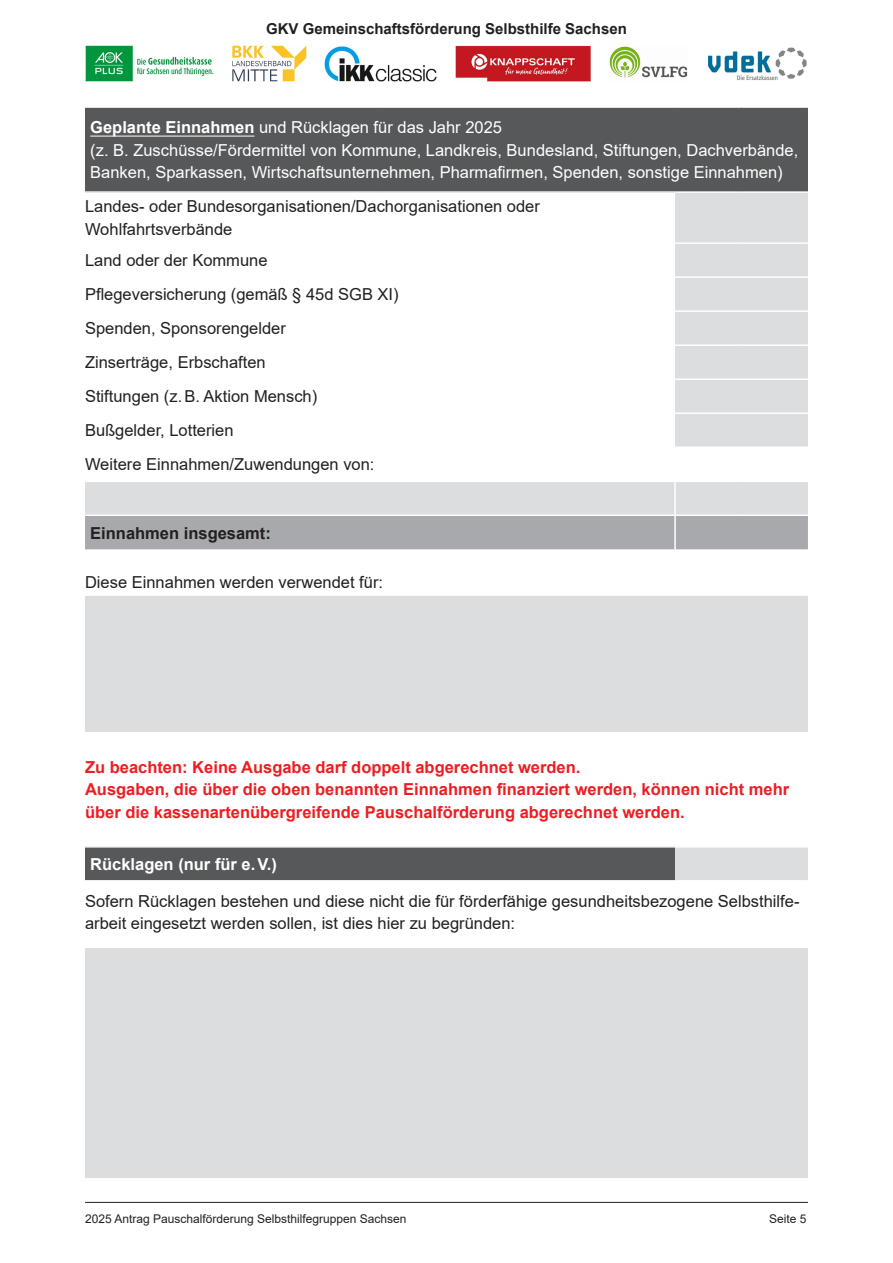
<style>
.page{position:relative;width:893px;height:1263px;background:#fff}
.page>*{position:absolute;margin:0;border:0;box-sizing:border-box;transform-origin:0 0}
.t1{font:16.5px/34px "Arial";color:#231f20}
.t2{font:16.5px/22.5px "Arial";color:#fff}
.t3{font:700 16.5px/22.5px "Arial";color:#ee1d23}
.t4{font:700 16.5px "Arial";color:#fff}
.t5{font:700 16.5px "Arial";color:#231f20}
.t6{font:700 15px "Arial";color:#231f20}
.t7{font:12px "Arial";color:#231f20}
.s1{font-weight:700}
</style>
<div class="page">
<hr style="left:85px;top:1202px;width:723px;height:1px;background:#231f20">
<img style="left:85px;top:45px;width:722px;height:37px">
<div style="left:85px;top:107px;width:723px;height:85px;background:#57585a"></div>
<svg style="left:85px;top:193px;width:723px;height:321px"></svg>
<div style="left:85px;top:516px;width:723px;height:33px;background:#a8a9ad"></div>
<hr style="left:85px;top:106px;width:295px;height:2px;background:#fff">
<hr style="left:380px;top:106px;width:295px;height:2px;background:#fff">
<hr style="left:675px;top:106px;width:66px;height:2px;background:#fff">
<hr style="left:741px;top:106px;width:67px;height:2px;background:#fff">
<hr style="left:85px;top:191px;width:295px;height:2px;background:#fff">
<hr style="left:380px;top:191px;width:295px;height:2px;background:#fff">
<hr style="left:675px;top:191px;width:66px;height:2px;background:#fff">
<hr style="left:741px;top:191px;width:67px;height:2px;background:#fff">
<hr style="left:85px;top:242px;width:295px;height:2px;background:#fff">
<hr style="left:380px;top:242px;width:295px;height:2px;background:#fff">
<hr style="left:675px;top:242px;width:66px;height:2px;background:#fff">
<hr style="left:741px;top:242px;width:67px;height:2px;background:#fff">
<hr style="left:85px;top:276px;width:295px;height:2px;background:#fff">
<hr style="left:380px;top:276px;width:295px;height:2px;background:#fff">
<hr style="left:675px;top:276px;width:66px;height:2px;background:#fff">
<hr style="left:741px;top:276px;width:67px;height:2px;background:#fff">
<hr style="left:85px;top:310px;width:295px;height:2px;background:#fff">
<hr style="left:380px;top:310px;width:295px;height:2px;background:#fff">
<hr style="left:675px;top:310px;width:66px;height:2px;background:#fff">
<hr style="left:741px;top:310px;width:67px;height:2px;background:#fff">
<hr style="left:85px;top:344px;width:295px;height:2px;background:#fff">
<hr style="left:380px;top:344px;width:295px;height:2px;background:#fff">
<hr style="left:675px;top:344px;width:66px;height:2px;background:#fff">
<hr style="left:741px;top:344px;width:67px;height:2px;background:#fff">
<hr style="left:85px;top:378px;width:295px;height:2px;background:#fff">
<hr style="left:380px;top:378px;width:295px;height:2px;background:#fff">
<hr style="left:675px;top:378px;width:66px;height:2px;background:#fff">
<hr style="left:741px;top:378px;width:67px;height:2px;background:#fff">
<hr style="left:85px;top:412px;width:295px;height:2px;background:#fff">
<hr style="left:380px;top:412px;width:295px;height:2px;background:#fff">
<hr style="left:675px;top:412px;width:66px;height:2px;background:#fff">
<hr style="left:741px;top:412px;width:67px;height:2px;background:#fff">
<hr style="left:85px;top:446px;width:295px;height:2px;background:#fff">
<hr style="left:380px;top:446px;width:295px;height:2px;background:#fff">
<hr style="left:675px;top:446px;width:66px;height:2px;background:#fff">
<hr style="left:741px;top:446px;width:67px;height:2px;background:#fff">
<hr style="left:85px;top:480px;width:295px;height:2px;background:#fff">
<hr style="left:380px;top:480px;width:295px;height:2px;background:#fff">
<hr style="left:675px;top:480px;width:66px;height:2px;background:#fff">
<hr style="left:741px;top:480px;width:67px;height:2px;background:#fff">
<hr style="left:674px;top:482px;width:2px;height:32px;background:#fff">
<hr style="left:674px;top:516px;width:2px;height:33px;background:#fff">
<hr style="left:90px;top:136px;width:164px;height:1px;background:#fff">
<div style="left:85px;top:200px;width:585px;height:38px;background:#fff"></div>
<div style="left:85px;top:254px;width:585px;height:16px;background:#fff"></div>
<div style="left:85px;top:288px;width:585px;height:16px;background:#fff"></div>
<div style="left:85px;top:322px;width:585px;height:16px;background:#fff"></div>
<div style="left:85px;top:356px;width:585px;height:16px;background:#fff"></div>
<div style="left:85px;top:390px;width:585px;height:16px;background:#fff"></div>
<div style="left:85px;top:424px;width:585px;height:16px;background:#fff"></div>
<div style="left:85px;top:595px;width:723px;height:138px;background:#dcdddf"></div>
<hr style="left:85px;top:594px;width:723px;height:2px;background:#fff">
<hr style="left:85px;top:732px;width:723px;height:1px;background:#fff">
<div style="left:85px;top:847px;width:590px;height:34px;background:#57585a"></div>
<div style="left:675px;top:847px;width:133px;height:34px;background:#dcdddf"></div>
<hr style="left:85px;top:880px;width:590px;height:1px;background:#fff">
<hr style="left:675px;top:880px;width:133px;height:1px;background:#fff">
<div style="left:85px;top:948px;width:723px;height:230px;background:#dcdddf"></div>
<p class="t6" style="left:266px;top:18px;width:362px">GKV Gemeinschaftsförderung Selbsthilfe Sachsen</p>
<p class="t2" style="left:90px;top:116px;width:709px"><span class="s1">Geplante Einnahmen</span> und Rücklagen für das Jahr 2025<br>(z. B. Zuschüsse/Fördermittel von Kommune, Landkreis, Bundesland, Stiftungen, Dachverbände,<br>Banken, Sparkassen, Wirtschaftsunternehmen, Pharmafirmen, Spenden, sonstige Einnahmen)</p>
<p class="t1" style="left:85px;top:195px;width:456px;line-height:22.5px">Landes- oder Bundesorganisationen/Dachorganisationen oder<br>Wohlfahrtsverbände</p>
<p class="t1" style="left:85px;top:243px;width:315px">Land oder der Kommune<br>Pflegeversicherung (gemäß § 45d SGB XI)<br>Spenden, Sponsorengelder<br>Zinserträge, Erbschaften<br>Stiftungen (z.B. Aktion Mensch)<br>Bußgelder, Lotterien<br>Weitere Einnahmen/Zuwendungen von:</p>
<p class="t5" style="left:90px;top:521px;width:182px">Einnahmen insgesamt:</p>
<p class="t1" style="left:85px;top:565px;width:300px">Diese Einnahmen werden verwendet für:</p>
<p class="t3" style="left:85px;top:756px;width:706px">Zu beachten: Keine Ausgabe darf doppelt abgerechnet werden.<br>Ausgaben, die über die oben benannten Einnahmen finanziert werden, können nicht mehr über die kassenartenübergreifende Pauschalförderung abgerechnet werden.</p>
<p class="t4" style="left:90px;top:852px;width:188px">Rücklagen (nur für e.V.)</p>
<p class="t1" style="left:85px;top:889px;width:716px;line-height:22.5px">Sofern Rücklagen bestehen und diese nicht die für förderfähige gesundheitsbezogene Selbsthilfe&shy;arbeit eingesetzt werden sollen, ist dies hier zu begründen:</p>
<p class="t7" style="left:85px;top:1210px;width:323px">2025 Antrag Pauschalförderung Selbsthilfegruppen Sachsen</p>
<p class="t7" style="left:769px;top:1210px;width:39px">Seite 5</p>
</div>
